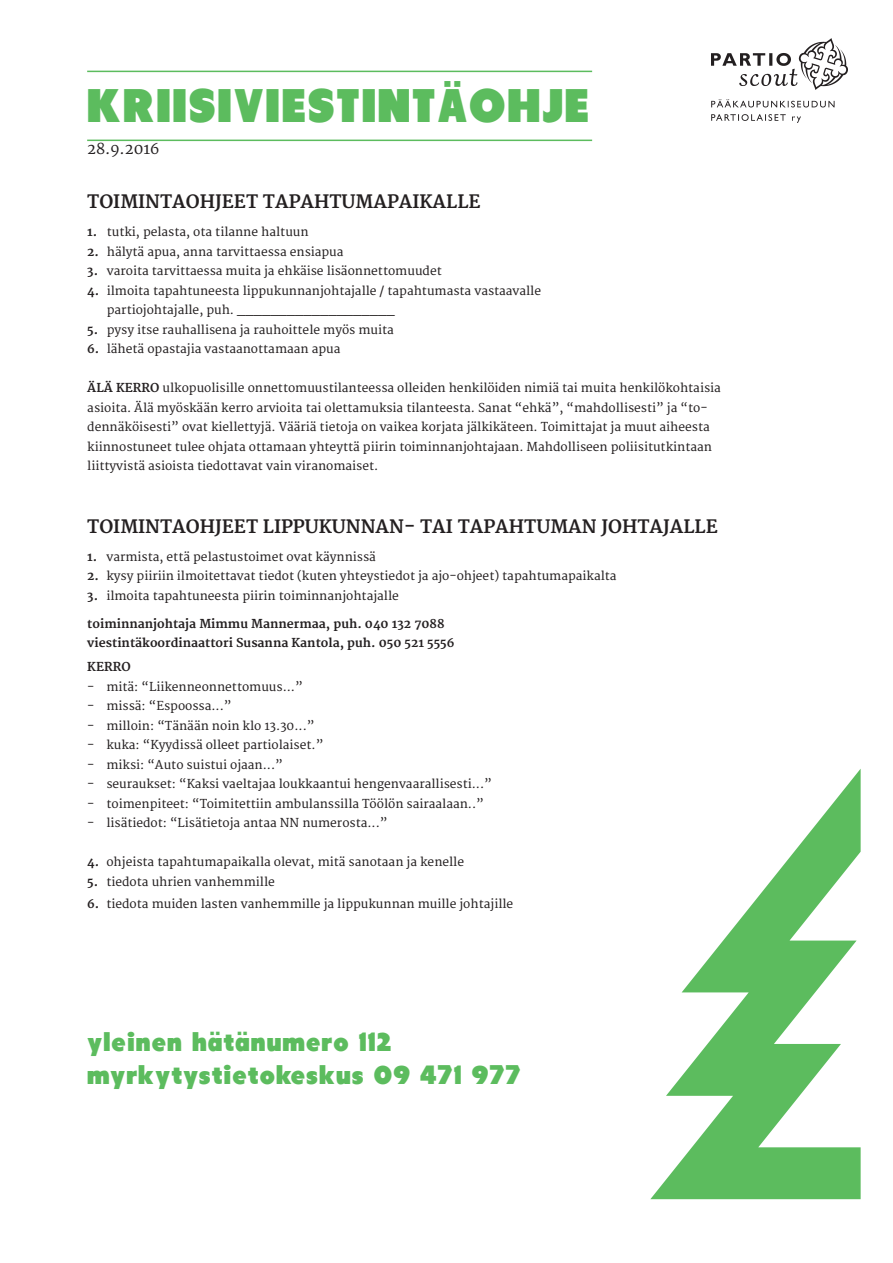
<style>
.page{position:relative;width:893px;height:1263px;background:#fff}
.page>*{position:absolute;margin:0;border:0;box-sizing:border-box;transform-origin:0 0}
.t1{font:46.8px "Tondu Beta";letter-spacing:.04em;color:#5cbc5e}
.t2{font:26.85px/32.2px "Tondu Beta";letter-spacing:.04em;color:#5cbc5e}
.t3{font:700 18px "Merriweather";color:#231f20}
.t4{font:15px "Merriweather";color:#231f20}
.t5{font:12px/19.5px "Merriweather";color:#231f20}
.t6{font:700 12px/19.5px "Merriweather";color:#231f20}
.s1{font-weight:700}
</style>
<div class="page">
<img style="left:712px;top:38px;width:135px;height:85px">
<svg style="left:650px;top:769px;width:211px;height:430px"></svg>
<hr style="left:87px;top:140px;width:505px;height:1px;background:#5cbc5e">
<hr style="left:87px;top:71px;width:505px;height:1px;background:#5cbc5e">
<h1 class="t1" style="left:87px;top:77px;width:503px">KRIISIVIESTINTÄOHJE</h1>
<p class="t4" style="left:87px;top:140px;width:74px">28.9.2016</p>
<h3 class="t3" style="left:87px;top:191px;width:395px">TOIMINTAOHJEET TAPAHTUMAPAIKALLE</h3>
<p class="t5" style="left:87px;top:222px;width:223px"><span class="s1">1.</span> tutki, pelasta, ota tilanne haltuun</p>
<p class="t5" style="left:87px;top:242px;width:258px"><span class="s1">2.</span> hälytä apua, anna tarvittaessa ensiapua</p>
<p class="t5" style="left:87px;top:261px;width:356px"><span class="s1">3.</span> varoita tarvittaessa muita ja ehkäise lisäonnettomuudet</p>
<p class="t5" style="left:107px;top:281px;width:436px;text-indent:-19px"><span class="s1">4.</span> ilmoita tapahtuneesta lippukunnanjohtajalle / tapahtumasta vastaavalle partiojohtajalle, puh. ___________________</p>
<p class="t5" style="left:87px;top:320px;width:308px"><span class="s1">5.</span> pysy itse rauhallisena ja rauhoittele myös muita</p>
<p class="t5" style="left:87px;top:339px;width:255px"><span class="s1">6.</span> lähetä opastajia vastaanottamaan apua</p>
<p class="t5" style="left:87px;top:378px;width:635px"><span class="s1">ÄLÄ KERRO</span> ulkopuolisille onnettomuustilanteessa olleiden henkilöiden nimiä tai muita henkilökohtaisia asioita. Älä myöskään kerro arvioita tai olettamuksia tilanteesta. Sanat “ehkä”, “mahdollisesti” ja “to&shy;dennäköisesti” ovat kiellettyjä. Vääriä tietoja on vaikea korjata jälkikäteen. Toimittajat ja muut aiheesta kiinnostuneet tulee ohjata ottamaan yhteyttä piirin toiminnanjohtajaan. Mahdolliseen poliisitutkintaan liittyvistä asioista tiedottavat vain viranomaiset.</p>
<h3 class="t3" style="left:87px;top:516px;width:632px">TOIMINTAOHJEET LIPPUKUNNAN- TAI TAPAHTUMAN JOHTAJALLE</h3>
<p class="t5" style="left:87px;top:547px;width:290px"><span class="s1">1.</span> varmista, että pelastustoimet ovat käynnissä</p>
<p class="t5" style="left:87px;top:567px;width:531px"><span class="s1">2.</span> kysy piiriin ilmoitettavat tiedot (kuten yhteystiedot ja ajo-ohjeet) tapahtumapaikalta</p>
<p class="t5" style="left:87px;top:586px;width:313px"><span class="s1">3.</span> ilmoita tapahtuneesta piirin toiminnanjohtajalle</p>
<p class="t6" style="left:87px;top:614px;width:369px">toiminnanjohtaja Mimmu Mannermaa, puh. 040 132 7088 viestintäkoordinaattori Susanna Kantola, puh. 050 521 5556</p>
<p class="t6" style="left:87px;top:658px;width:45px">KERRO</p>
<p class="t5" style="left:87px;top:677px;width:217px">- mitä: “Liikenneonnettomuus...”</p>
<p class="t5" style="left:87px;top:697px;width:146px">- missä: “Espoossa...”</p>
<p class="t5" style="left:87px;top:716px;width:229px">- milloin: “Tänään noin klo 13.30...”</p>
<p class="t5" style="left:87px;top:736px;width:238px">- kuka: “Kyydissä olleet partiolaiset.”</p>
<p class="t5" style="left:87px;top:755px;width:197px">- miksi: “Auto suistui ojaan...”</p>
<p class="t5" style="left:87px;top:775px;width:406px">- seuraukset: “Kaksi vaeltajaa loukkaantui hengenvaarallisesti...”</p>
<p class="t5" style="left:87px;top:794px;width:398px">- toimenpiteet: “Toimitettiin ambulanssilla Töölön sairaalaan..”</p>
<p class="t5" style="left:87px;top:814px;width:302px">- lisätiedot: “Lisätietoja antaa NN numerosta...”</p>
<p class="t5" style="left:87px;top:853px;width:378px"><span class="s1">4.</span> ohjeista tapahtumapaikalla olevat, mitä sanotaan ja kenelle</p>
<p class="t5" style="left:87px;top:872px;width:189px"><span class="s1">5.</span> tiedota uhrien vanhemmille</p>
<p class="t5" style="left:87px;top:895px;width:427px"><span class="s1">6.</span> tiedota muiden lasten vanhemmille ja lippukunnan muille johtajille</p>
<h2 class="t2" style="left:87px;top:1025px;width:435px">yleinen hätänumero 112 myrkytystietokeskus 09 471 977</h2>
</div>
